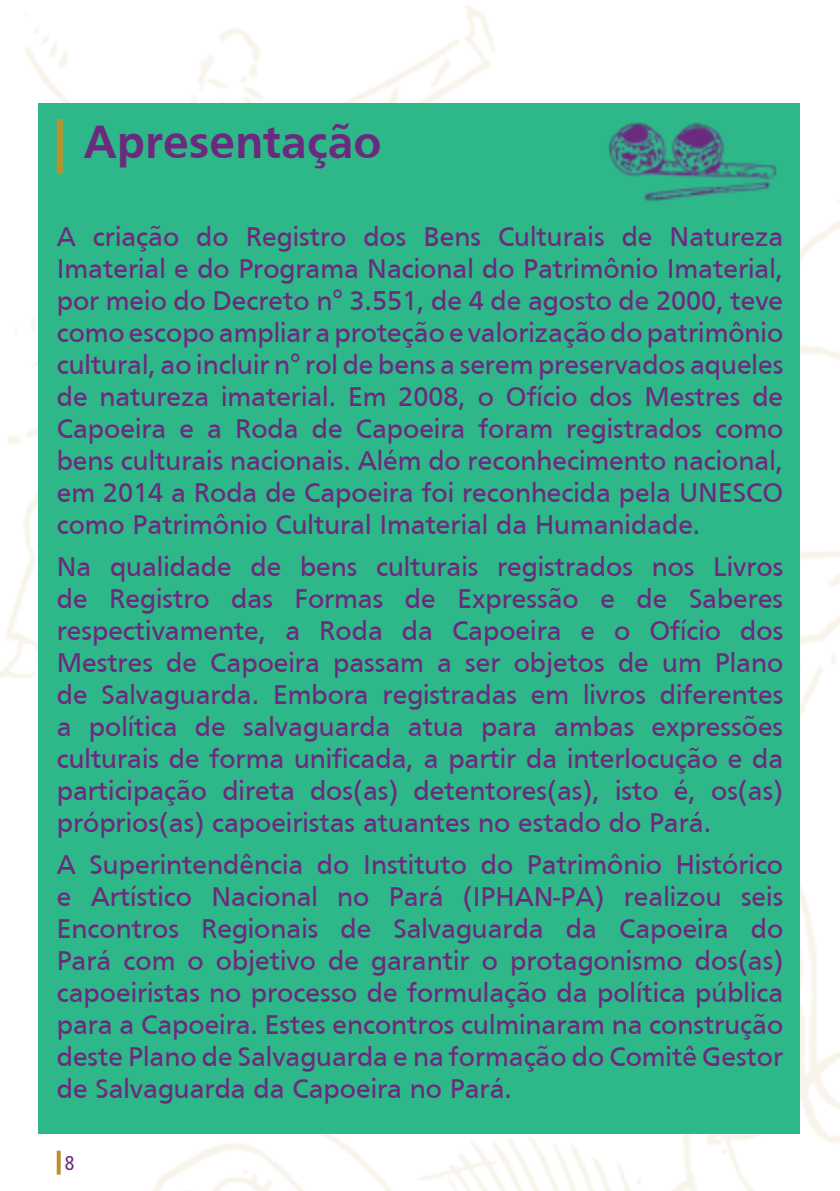
<style>
.page{position:relative;width:840px;height:1191px;background:#fff}
.page>*{position:absolute;margin:0;border:0;box-sizing:border-box;transform-origin:0 0}
.t1{font:700 48px "Frutiger";color:#6c2a7e}
.t2{font:28px/32px "Frutiger";color:#6c2a7e;text-align:justify}
.t3{font:condensed 20px "Frutiger";color:#6c2a7e}
</style>
<div class="page">
<img style="left:0;top:6px;width:839px;height:672px">
<img style="left:57px;top:659px;width:782px;height:532px">
<div style="left:38px;top:103px;width:760px;height:1031px;background:#2eb88a"></div>
<img style="left:608px;top:122px;width:169px;height:80px">
<div style="left:57px;top:119px;width:6px;height:55px;background:#bc8f2d"></div>
<svg style="left:57px;top:1150px;width:4px;height:24px"></svg>
<h1 class="t1" style="left:83px;top:114px;width:299px">Apresentação</h1>
<p class="t2" style="left:57px;top:220px;width:727px">A criação do Registro dos Bens Culturais de Natureza Imaterial e do Programa Nacional do Patrimônio Imaterial, por meio do Decreto n° 3.551, de 4 de agosto de 2000, teve como escopo ampliar a proteção e valorização do patrimônio cultural, ao incluir n° rol de bens a serem preservados aqueles de natureza imaterial. Em 2008, o Ofício dos Mestres de Capoeira e a Roda de Capoeira foram registrados como bens culturais nacionais. Além do reconhecimento nacional, em 2014 a Roda de Capoeira foi reconhecida pela UNESCO como Patrimônio Cultural Imaterial da Humanidade.</p>
<p class="t2" style="left:57px;top:550px;width:727px">Na qualidade de bens culturais registrados nos Livros de Registro das Formas de Expressão e de Saberes respectivamente, a Roda da Capoeira e o Ofício dos Mestres de Capoeira passam a ser objetos de um Plano de Salvaguarda. Embora registradas em livros diferentes a política de salvaguarda atua para ambas expressões culturais de forma unificada, a partir da interlocução e da participação direta dos(as) detentores(as), isto é, os(as) próprios(as) capoeiristas atuantes no estado do Pará.</p>
<p class="t2" style="left:57px;top:848px;width:727px">A Superintendência do Instituto do Patrimônio Histórico e Artístico Nacional no Pará (IPHAN-PA) realizou seis Encontros Regionais de Salvaguarda da Capoeira do Pará com o objetivo de garantir o protagonismo dos(as) capoeiristas no processo de formulação da política pública para a Capoeira. Estes encontros culminaram na construção deste Plano de Salvaguarda e na formação do Comitê Gestor de Salvaguarda da Capoeira no Pará.</p>
<p class="t3" style="left:65px;top:1151px;width:11px">8</p>
</div>
